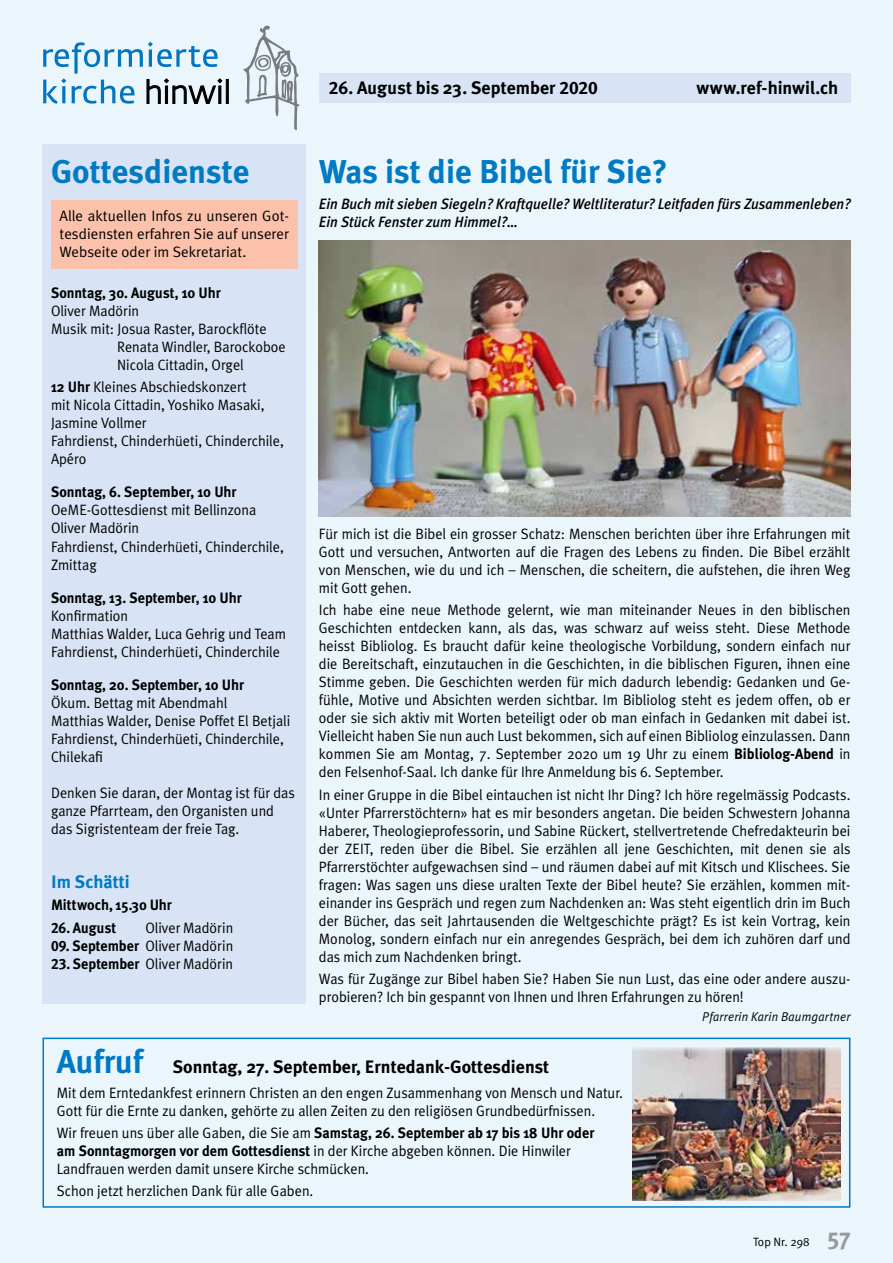
<style>
.page{position:relative;width:893px;height:1263px;background:#ebf5fc}
.page>*{position:absolute;margin:0;border:0;box-sizing:border-box;transform-origin:0 0}
.t1{font:700 33px "Meta Plus";color:#007ac3}
.t2{font:700 18px "Meta Plus";color:#000}
.t3{font:700 18px "Meta Plus";color:#007ac3}
.t4{font:15px/18px "Meta Plus Normal";color:#000;scale:.95 1}
.t5{font:700 15px "Meta Plus";color:#000;scale:.95 1}
.t6{font:italic 500 15px/18px "Meta Plus";color:#000;scale:.95 1}
.t7{font:15px/18px "Meta Plus Normal";color:#000;text-align:justify}
.t8{font:italic 12.75px "Meta Plus Normal";letter-spacing:.02em;color:#000;scale:.95 1}
.t9{font:12px "Meta Plus Normal";color:#000}
.s1{font-family:"Meta Plus";font-weight:700}
.s2{font-family:"Meta Plus Bold Caps";font-weight:400}
.s3{font-family:"Meta Plus Bold Caps"}
.s4{font-size:33px;color:#0079c5}
.s5{font-family:"Meta Plus Normal";font-weight:400}
.s6{font-family:"Meta Plus";font-weight:700;font-size:24px;color:#989898}
</style>
<div class="page">
<div style="left:319px;top:73px;width:531px;height:30px;background:#d8e4f5"></div>
<svg style="left:43px;top:42px;width:179px;height:62px"></svg>
<div style="left:226px;top:79px;width:2px;height:25px;background:#000;border:1px solid #000"></div>
<svg style="left:243px;top:26px;width:56px;height:104px"></svg>
<div style="left:43px;top:144px;width:263px;height:859px;background:#d8e4f5"></div>
<img style="left:319px;top:240px;width:531px;height:277px">
<div style="left:51px;top:201px;width:247px;height:68px;background:#fcc1ab"></div>
<div style="left:43px;top:1037px;width:807px;height:171px;border:2px solid #0079c5"></div>
<img style="left:632px;top:1047px;width:209px;height:153px">
<h1 class="t1" style="left:51px;top:152px;width:200px">Gottesdienste</h1>
<p class="t7" style="left:60px;top:207px;width:231px">Alle aktuellen Infos zu unseren Got&shy;tesdiensten erfahren Sie auf unserer Webseite oder im Sekretariat.</p>
<p class="t5" style="left:51px;top:284px;width:180px">Sonntag, 30. August, 10 Uhr</p>
<p class="t4" style="left:51px;top:302px;width:94px">Oliver Madörin</p>
<p class="t4" style="left:51px;top:320px;width:229px">Musik mit: Josua Raster, Barockflöte</p>
<p class="t4" style="left:117px;top:338px;width:179px">Renata Windler, Barockoboe</p>
<p class="t4" style="left:117px;top:356px;width:135px">Nicola Cittadin, Orgel</p>
<p class="t4" style="left:51px;top:378px;width:247px"><span class="s1">12 Uhr</span> Kleines Abschiedskonzert<br>mit Nicola Cittadin, Yoshiko Masaki,<br>Jasmine Vollmer<br>Fahrdienst, Chinderhüeti, Chinderchile,<br>Apéro</p>
<p class="t5" style="left:51px;top:484px;width:197px">Sonntag, 6. September, 10 Uhr</p>
<p class="t4" style="left:51px;top:501px;width:247px">OeME-Gottesdienst mit Bellinzona<br>Oliver Madörin<br>Fahrdienst, Chinderhüeti, Chinderchile,<br>Zmittag</p>
<p class="t5" style="left:51px;top:589px;width:202px">Sonntag, 13. September, 10 Uhr</p>
<p class="t4" style="left:51px;top:606px;width:249px">Konfirmation<br>Matthias Walder, Luca Gehrig und Team<br>Fahrdienst, Chinderhüeti, Chinderchile</p>
<p class="t5" style="left:51px;top:676px;width:205px">Sonntag, 20. September, 10 Uhr</p>
<p class="t4" style="left:51px;top:693px;width:253px">Ökum. Bettag mit Abendmahl<br>Matthias Walder, Denise Poffet El Betjali<br>Fahrdienst, Chinderhüeti, Chinderchile,<br>Chilekafi</p>
<p class="t4" style="left:51px;top:783px;width:258px">Denken Sie daran, der Montag ist für das ganze Pfarrteam, den Organisten und das Sigristenteam der freie Tag.</p>
<p class="t3" style="left:51px;top:871px;width:80px">Im Schätti</p>
<p class="t5" style="left:51px;top:897px;width:129px">Mittwoch, 15.30 Uhr</p>
<p class="t5" style="left:51px;top:919px;width:70px"><span class="s2">26.</span> August</p>
<p class="t4" style="left:146px;top:918px;width:94px">Oliver Madörin</p>
<p class="t4" style="left:51px;top:937px;width:193px"><span class="s3">09.</span> <span class="s1">September</span> Oliver Madörin</p>
<p class="t4" style="left:51px;top:955px;width:193px"><span class="s3">23.</span> <span class="s1">September</span> Oliver Madörin</p>
<p class="t2" style="left:329px;top:77px;width:270px"><span class="s2">26.</span> August bis 23. September <span class="s2">2020</span></p>
<p class="t2" style="left:696px;top:77px;width:143px">www.ref-hinwil.ch</p>
<h1 class="t1" style="left:319px;top:152px;width:350px">Was ist die Bibel für Sie?</h1>
<p class="t6" style="left:319px;top:195px;width:561px">Ein Buch mit sieben Siegeln? Kraftquelle? Weltliteratur? Leitfaden fürs Zusammenleben?<br>Ein Stück Fenster zum Himmel?…</p>
<p class="t4" style="left:319px;top:525px;width:561px;text-align:justify">Für mich ist die Bibel ein grosser Schatz: Menschen berichten über ihre Erfahrungen mit Gott und versuchen, Antworten auf die Fragen des Lebens zu finden. Die Bibel erzählt von Menschen, wie du und ich – Menschen, die scheitern, die aufstehen, die ihren Weg mit Gott gehen.</p>
<p class="t4" style="left:319px;top:601px;width:561px;text-align:justify">Ich habe eine neue Methode gelernt, wie man miteinander Neues in den biblischen Geschichten entdecken kann, als das, was schwarz auf weiss steht. Diese Methode heisst Bibliolog. Es braucht dafür keine theologische Vorbildung, sondern einfach nur die Bereitschaft, einzutauchen in die Geschichten, in die biblischen Figuren, ihnen eine Stimme geben. Die Geschichten werden für mich dadurch lebendig: Gedanken und Ge&shy;fühle, Motive und Absichten werden sichtbar. Im Bibliolog steht es jedem offen, ob er oder sie sich aktiv mit Worten beteiligt oder ob man einfach in Gedanken mit dabei ist.<br>Vielleicht haben Sie nun auch Lust bekommen, sich auf einen Bibliolog einzulassen. Dann kommen Sie am Montag, 7. September 2020 um 19 Uhr zu einem <span class="s1">Bibliolog-Abend</span> in den Felsenhof-Saal. Ich danke für Ihre Anmeldung bis 6. September.</p>
<p class="t4" style="left:319px;top:785px;width:561px;text-align:justify">In einer Gruppe in die Bibel eintauchen ist nicht Ihr Ding? Ich höre regelmässig Podcasts. «Unter Pfarrerstöchtern» hat es mir besonders angetan. Die beiden Schwestern Johanna Haberer, Theologieprofessorin, und Sabine Rückert, stellvertretende Chefredakteurin bei der ZEIT, reden über die Bibel. Sie erzählen all jene Geschichten, mit denen sie als Pfarrerstöchter aufgewachsen sind – und räumen dabei auf mit Kitsch und Klischees. Sie fragen: Was sagen uns diese uralten Texte der Bibel heute? Sie erzählen, kommen mit&shy;einander ins Gespräch und regen zum Nachdenken an: Was steht eigentlich drin im Buch der Bücher, das seit Jahrtausenden die Weltgeschichte prägt? Es ist kein Vortrag, kein Monolog, sondern einfach nur ein anregendes Gespräch, bei dem ich zuhören darf und das mich zum Nachdenken bringt.</p>
<p class="t4" style="left:319px;top:969px;width:561px">Was für Zugänge zur Bibel haben Sie? Haben Sie nun Lust, das eine oder andere auszu&shy;probieren? Ich bin gespannt von Ihnen und Ihren Erfahrungen zu hören!</p>
<p class="t8" style="left:702px;top:1009px;width:158px">Pfarrerin Karin Baumgartner</p>
<p class="t2" style="left:57px;top:1056px;width:494px"><span class="s4">Aufruf</span> Sonntag, 27. September, Erntedank-Gottesdienst</p>
<p class="t4" style="left:57px;top:1083px;width:598px">Mit dem Erntedankfest erinnern Christen an den engen Zusammenhang von Mensch und Natur.<br>Gott für die Ernte zu danken, gehörte zu allen Zeiten zu den religiösen Grundbedürfnissen.</p>
<p class="t5" style="left:57px;top:1124px;width:567px"><span class="s5">Wir freuen uns über alle Gaben, die Sie am</span> Samstag, 26. September ab 17 bis 18 Uhr oder</p>
<p class="t4" style="left:57px;top:1141px;width:543px"><span class="s1">am Sonntagmorgen vor dem Gottesdienst</span> in der Kirche abgeben können. Die Hinwiler<br>Landfrauen werden damit unsere Kirche schmücken.</p>
<p class="t4" style="left:57px;top:1182px;width:272px">Schon jetzt herzlichen Dank für alle Gaben.</p>
<p class="t9" style="left:753px;top:1234px;width:99px">Top Nr. 298 <span class="s6">57</span></p>
</div>
